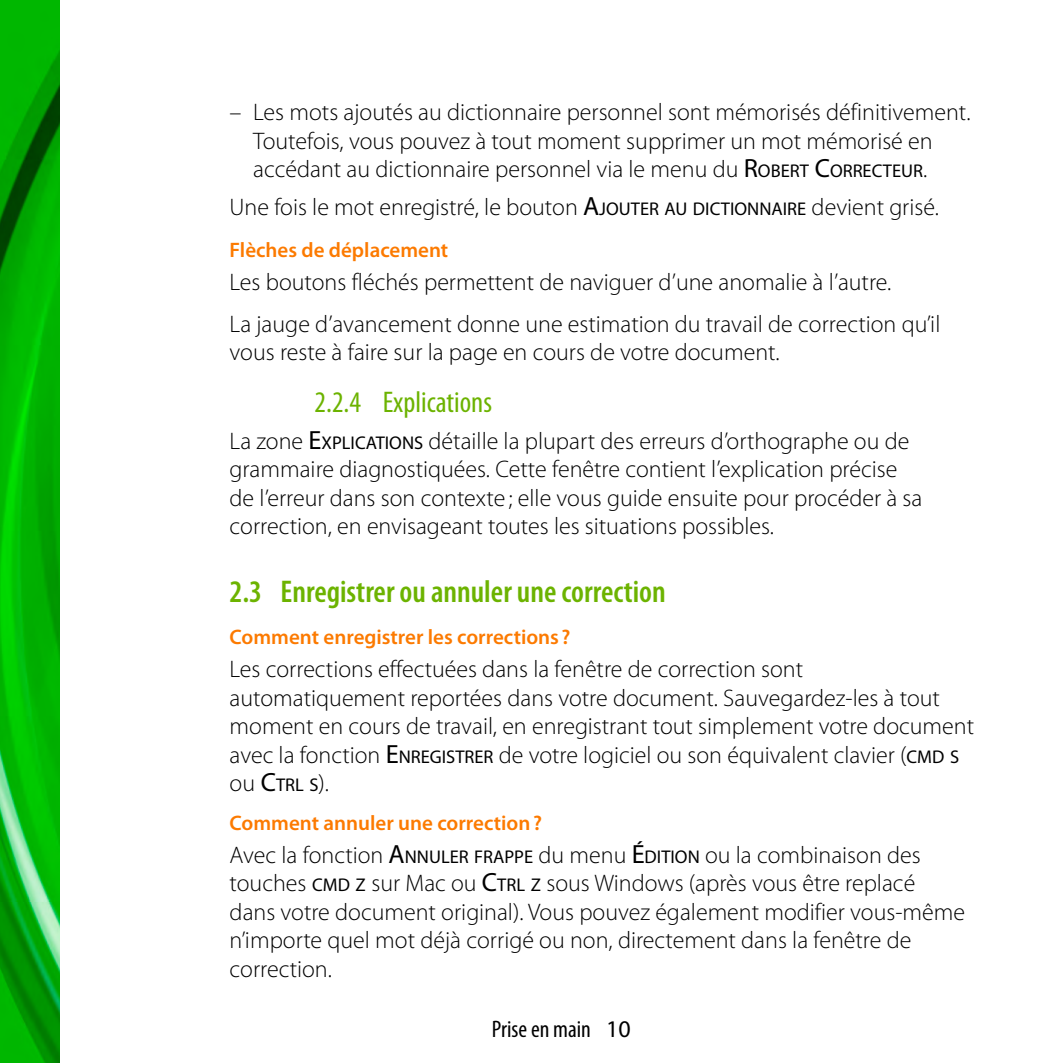
<style>
.page{position:relative;width:1063px;height:1063px;background:#fff}
.page>*{position:absolute;margin:0;border:0;box-sizing:border-box;transform-origin:0 0}
.t1{font:600 condensed 31.5px "Myriad Pro";color:#6cb300}
.t2{font:condensed 30px "Myriad Pro";color:#6cb300}
.t3{font:300 24px/28.5px "Myriad Pro";color:#000}
.t4{font:condensed 24px "Myriad Pro";color:#000}
.t5{font:600 21px "Myriad Pro";color:#fc7a00}
.s1{font-weight:400;font-size:26.4px}
.s2{font-weight:400;font-size:18.6px}
.s3{font-stretch:normal}
</style>
<div class="page">
<img style="left:0;top:0;width:60px;height:1063px">
<p class="t3" style="left:253px;top:98px;width:719px;text-indent:-24px">– Les mots ajoutés au dictionnaire personnel sont mémorisés définitivement.<br>Toutefois, vous pouvez à tout moment supprimer un mot mémorisé en accédant au dictionnaire personnel via le menu du <span class="s1">R</span><span class="s2">OBERT</span> <span class="s1">C</span><span class="s2">ORRECTEUR</span>.</p>
<p class="t3" style="left:230px;top:192px;width:711px">Une fois le mot enregistré, le bouton <span class="s1">A</span><span class="s2">JOUTER AU DICTIONNAIRE</span> devient grisé.</p>
<p class="t5" style="left:230px;top:237px;width:220px">Flèches de déplacement</p>
<p class="t3" style="left:230px;top:261px;width:712px;line-height:41.4px">Les boutons fléchés permettent de naviguer d’une anomalie à l’autre.<br>La jauge d’avancement donne une estimation du travail de correction qu’il</p>
<p class="t3" style="left:230px;top:338px;width:552px">vous reste à faire sur la page en cours de votre document.</p>
<p class="t2" style="left:315px;top:384px;width:179px">2.2.4 Explications</p>
<p class="t3" style="left:230px;top:426px;width:694px">La zone <span class="s1">E</span><span class="s2">XPLICATIONS</span> détaille la plupart des erreurs d’orthographe ou de grammaire diagnostiquées. Cette fenêtre contient l’explication précise de l’erreur dans son contexte ; elle vous guide ensuite pour procéder à sa correction, en envisageant toutes les situations possibles.</p>
<h1 class="t1" style="left:230px;top:572px;width:438px">2.3 Enregistrer ou annuler une correction</h1>
<p class="t5" style="left:230px;top:624px;width:343px">Comment enregistrer les corrections ?</p>
<p class="t3" style="left:230px;top:655px;width:746px">Les corrections effectuées dans la fenêtre de correction sont automatiquement reportées dans votre document. Sauvegardez-les à tout moment en cours de travail, en enregistrant tout simplement votre document avec la fonction <span class="s1">E</span><span class="s2">NREGISTRER</span> de votre logiciel ou son équivalent clavier (<span class="s2">CMD S </span>ou <span class="s1">C</span><span class="s2">TRL S</span>).</p>
<p class="t5" style="left:230px;top:809px;width:314px">Comment annuler une correction?</p>
<p class="t3" style="left:230px;top:840px;width:737px">Avec la fonction <span class="s1">A</span><span class="s2">NNULER FRAPPE</span> du menu <span class="s1">É</span><span class="s2">DITION</span> ou la combinaison des touches <span class="s2">CMD Z</span> sur Mac ou <span class="s1">C</span><span class="s2">TRL Z</span> sous Windows (après vous être replacé dans votre document original). Vous pouvez également modifier vous-même n’importe quel mot déjà corrigé ou non, directement dans la fenêtre de correction.</p>
<p class="t4" style="left:492px;top:1015px;width:140px">Prise en main <span class="s3">10</span></p>
</div>
